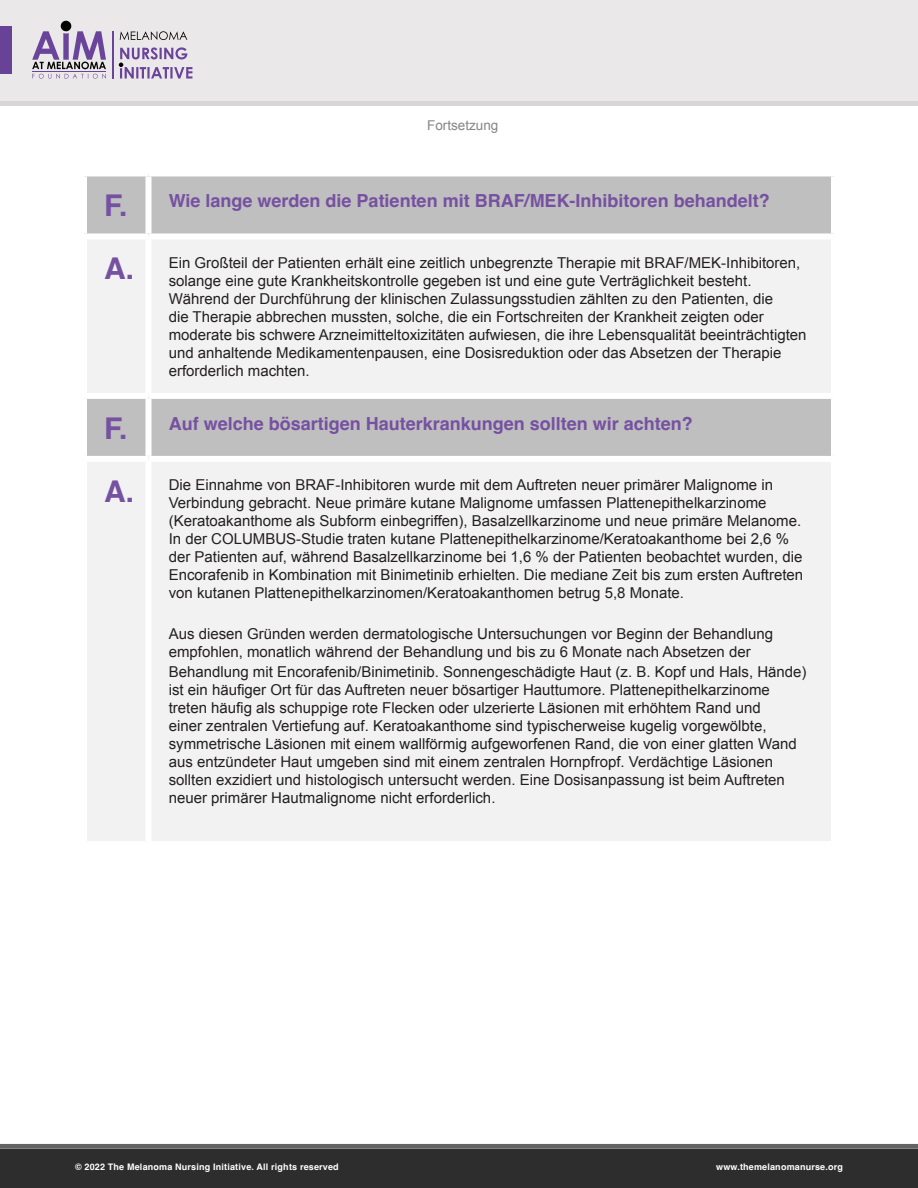
<style>
.page{position:relative;width:918px;height:1188px;background:#fff}
.page>*{position:absolute;margin:0;border:0;box-sizing:border-box;transform-origin:0 0}
.Q_Title{font:700 30px "Helvetica";color:#7651a1}
.Q_Text{font:700 18px "Helvetica";color:#7651a1}
.Table_Text_1{font:15px/18px "Arial";color:#231f20}
.t1{font:13.5px "Arial";color:#878586}
.t2{font:700 9px "Helvetica";letter-spacing:.02em;color:#fff}
</style>
<div class="page">
<div style="left:0;top:0;width:918px;height:101px;background:#eae8e8"></div>
<div style="left:0;top:101px;width:918px;height:5px;background:#d9d6d7"></div>
<div style="left:0;top:26px;width:12px;height:48px;background:#684297"></div>
<svg style="left:32px;top:31px;width:74px;height:48px"></svg>
<div style="left:61px;top:21px;width:10px;height:10px;background:#040503;border-radius:50%"></div>
<hr style="left:112px;top:31px;width:2px;height:48px;background:#6a449b">
<svg style="left:120px;top:31px;width:67px;height:9px"></svg>
<svg style="left:119px;top:47px;width:73px;height:32px"></svg>
<div style="left:0;top:1149px;width:918px;height:39px;background:#2e2d2e"></div>
<svg style="left:0;top:1144px;width:918px;height:5px;background:#6a6969"></svg>
<div style="left:87px;top:176px;width:744px;height:57px;background:#bfbfbf"></div>
<svg style="left:87px;top:240px;width:744px;height:601px;fill:#f2f2f2"></svg>
<div style="left:146px;top:176px;width:6px;height:57px;background:#fff"></div>
<div style="left:146px;top:399px;width:6px;height:57px;background:#fff"></div>
<div style="left:81px;top:393px;width:67px;height:6px;background:#fff"></div>
<div style="left:146px;top:239px;width:6px;height:154px;background:#fff"></div>
<div style="left:148px;top:393px;width:689px;height:6px;background:#fff"></div>
<div style="left:81px;top:456px;width:67px;height:6px;background:#fff"></div>
<div style="left:146px;top:462px;width:6px;height:379px;background:#fff"></div>
<div style="left:148px;top:456px;width:689px;height:6px;background:#fff"></div>
<p class="t1" style="left:427px;top:117px;width:73px">Fortsetzung</p>
<p class="Q_Title" style="left:104px;top:187px;width:25px">F.</p>
<p class="Q_Text" style="left:169px;top:190px;width:602px">Wie lange werden die Patienten mit BRAF/MEK-Inhibitoren behandelt?</p>
<p class="Q_Title" style="left:104px;top:250px;width:31px">A.</p>
<p class="Table_Text_1" style="left:169px;top:254px;width:639px">Ein Großteil der Patienten erhält eine zeitlich unbegrenzte Therapie mit BRAF/MEK-Inhibitoren, solange eine gute Krankheitskontrolle gegeben ist und eine gute Verträglichkeit besteht.<br>Während der Durchführung der klinischen Zulassungsstudien zählten zu den Patienten, die<br>die Therapie abbrechen mussten, solche, die ein Fortschreiten der Krankheit zeigten oder moderate bis schwere Arzneimitteltoxizitäten aufwiesen, die ihre Lebensqualität beeinträchtigten und anhaltende Medikamentenpausen, eine Dosisreduktion oder das Absetzen der Therapie erforderlich machten.</p>
<p class="Q_Title" style="left:104px;top:410px;width:25px">F.</p>
<p class="Q_Text" style="left:169px;top:412px;width:526px">Auf welche bösartigen Hauterkrankungen sollten wir achten?</p>
<p class="Q_Title" style="left:104px;top:473px;width:31px">A.</p>
<p class="Table_Text_1" style="left:169px;top:476px;width:636px">Die Einnahme von BRAF-Inhibitoren wurde mit dem Auftreten neuer primärer Malignome in Verbindung gebracht. Neue primäre kutane Malignome umfassen Plattenepithelkarzinome (Keratoakanthome als Subform einbegriffen), Basalzellkarzinome und neue primäre Melanome.<br>In der COLUMBUS-Studie traten kutane Plattenepithelkarzinome/Keratoakanthome bei 2,6 % der Patienten auf, während Basalzellkarzinome bei 1,6 % der Patienten beobachtet wurden, die Encorafenib in Kombination mit Binimetinib erhielten. Die mediane Zeit bis zum ersten Auftreten von kutanen Plattenepithelkarzinomen/Keratoakanthomen betrug 5,8 Monate.</p>
<p class="Table_Text_1" style="left:169px;top:625px;width:606px">Aus diesen Gründen werden dermatologische Untersuchungen vor Beginn der Behandlung empfohlen, monatlich während der Behandlung und bis zu 6 Monate nach Absetzen der</p>
<p class="Table_Text_1" style="left:169px;top:663px;width:639px">Behandlung mit Encorafenib/Binimetinib. Sonnengeschädigte Haut (z. B. Kopf und Hals, Hände) ist ein häufiger Ort für das Auftreten neuer bösartiger Hauttumore. Plattenepithelkarzinome treten häufig als schuppige rote Flecken oder ulzerierte Läsionen mit erhöhtem Rand und<br>einer zentralen Vertiefung auf. Keratoakanthome sind typischerweise kugelig vorgewölbte, symmetrische Läsionen mit einem wallförmig aufgeworfenen Rand, die von einer glatten Wand aus entzündeter Haut umgeben sind mit einem zentralen Hornpfropf. Verdächtige Läsionen sollten exzidiert und histologisch untersucht werden. Eine Dosisanpassung ist beim Auftreten neuer primärer Hautmalignome nicht erforderlich.</p>
<p class="t2" style="left:75px;top:1161px;width:265px">© 2022 The Melanoma Nursing Initiative. All rights reserved</p>
<p class="t2" style="left:716px;top:1161px;width:128px">www.themelanomanurse.org</p>
</div>
